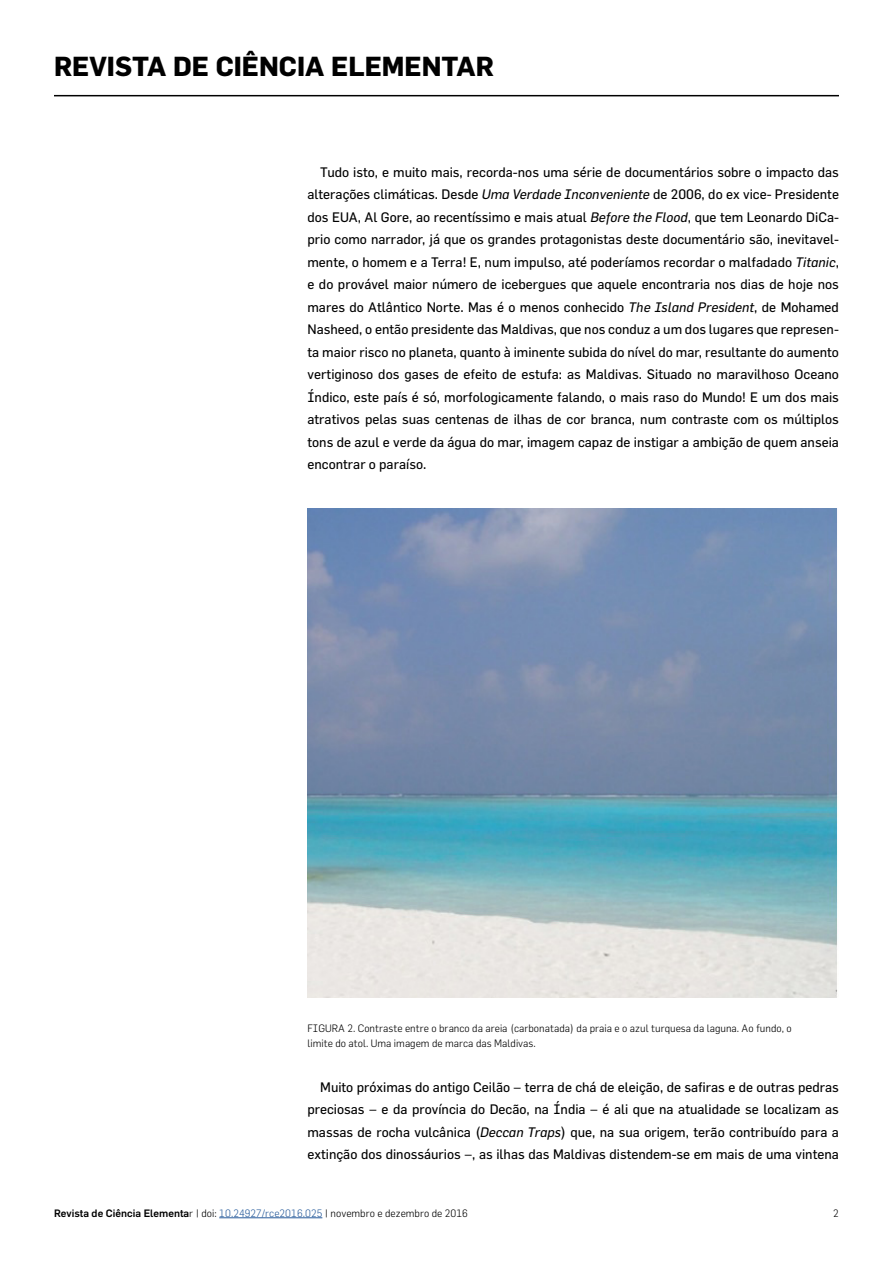
<style>
.page{position:relative;width:893px;height:1263px;background:#fff}
.page>*{position:absolute;margin:0;border:0;box-sizing:border-box;transform-origin:0 0}
.t1{font:700 27px "Flama";color:#000}
.t2{font:13.5px/22.5px "Flama";color:#000;text-align:justify}
.t3{font:300 10.5px/15px "Flama";color:#000}
.s1{font-style:italic}
.s2{font-weight:500}
.s3{color:#275b9b}
</style>
<div class="page">
<hr style="left:54px;top:95px;width:785px;height:1px;background:#000">
<hr style="left:219px;top:1217px;width:103px;height:1px;background:#275b9b">
<img style="left:307px;top:509px;width:531px;height:488px">
<h1 class="t1" style="left:54px;top:50px;width:441px">REVISTA DE CIÊNCIA ELEMENTAR</h1>
<p class="t2" style="left:307px;top:160px;width:533px;text-indent:13px">Tudo isto, e muito mais, recorda-nos uma série de documentários sobre o impacto das alterações climáticas. Desde <span class="s1">Uma Verdade Inconveniente</span> de 2006, do ex vice- Presidente dos EUA, Al Gore, ao recentíssimo e mais atual <span class="s1">Before the Flood</span>, que tem Leonardo DiCa&shy;prio como narrador, já que os grandes protagonistas deste documentário são, inevitavel&shy;mente, o homem e a Terra! E, num impulso, até poderíamos recordar o malfadado <span class="s1">Titanic</span>, e do provável maior número de icebergues que aquele encontraria nos dias de hoje nos mares do Atlântico Norte. Mas é o menos conhecido <span class="s1">The Island President</span>, de Mohamed Nasheed, o então presidente das Maldivas, que nos conduz a um dos lugares que represen&shy;ta maior risco no planeta, quanto à iminente subida do nível do mar, resultante do aumento vertiginoso dos gases de efeito de estufa: as Maldivas. Situado no maravilhoso Oceano Índico, este país é só, morfologicamente falando, o mais raso do Mundo! E um dos mais atrativos pelas suas centenas de ilhas de cor branca, num contraste com os múltiplos tons de azul e verde da água do mar, imagem capaz de instigar a ambição de quem anseia encontrar o paraíso.</p>
<p class="t3" style="left:307px;top:1020px;width:486px">FIGURA 2. Contraste entre o branco da areia (carbonatada) da praia e o azul turquesa da laguna. Ao fundo, o limite do atol. Uma imagem de marca das Maldivas.</p>
<p class="t2" style="left:307px;top:1075px;width:533px;text-indent:13px">Muito próximas do antigo Ceilão – terra de chá de eleição, de safiras e de outras pedras preciosas – e da província do Decão, na Índia – é ali que na atualidade se localizam as massas de rocha vulcânica (<span class="s1">Deccan Traps</span>) que, na sua origem, terão contribuído para a extinção dos dinossáurios –, as ilhas das Maldivas distendem-se em mais de uma vintena</p>
<p class="t3" style="left:54px;top:1205px;width:416px"><span class="s2">Revista de Ciência Elementa</span>r | doi: <span class="s3">10.24927/rce2016.025</span> | novembro e dezembro de 2016</p>
<p class="t3" style="left:833px;top:1205px;width:7px">2</p>
</div>
